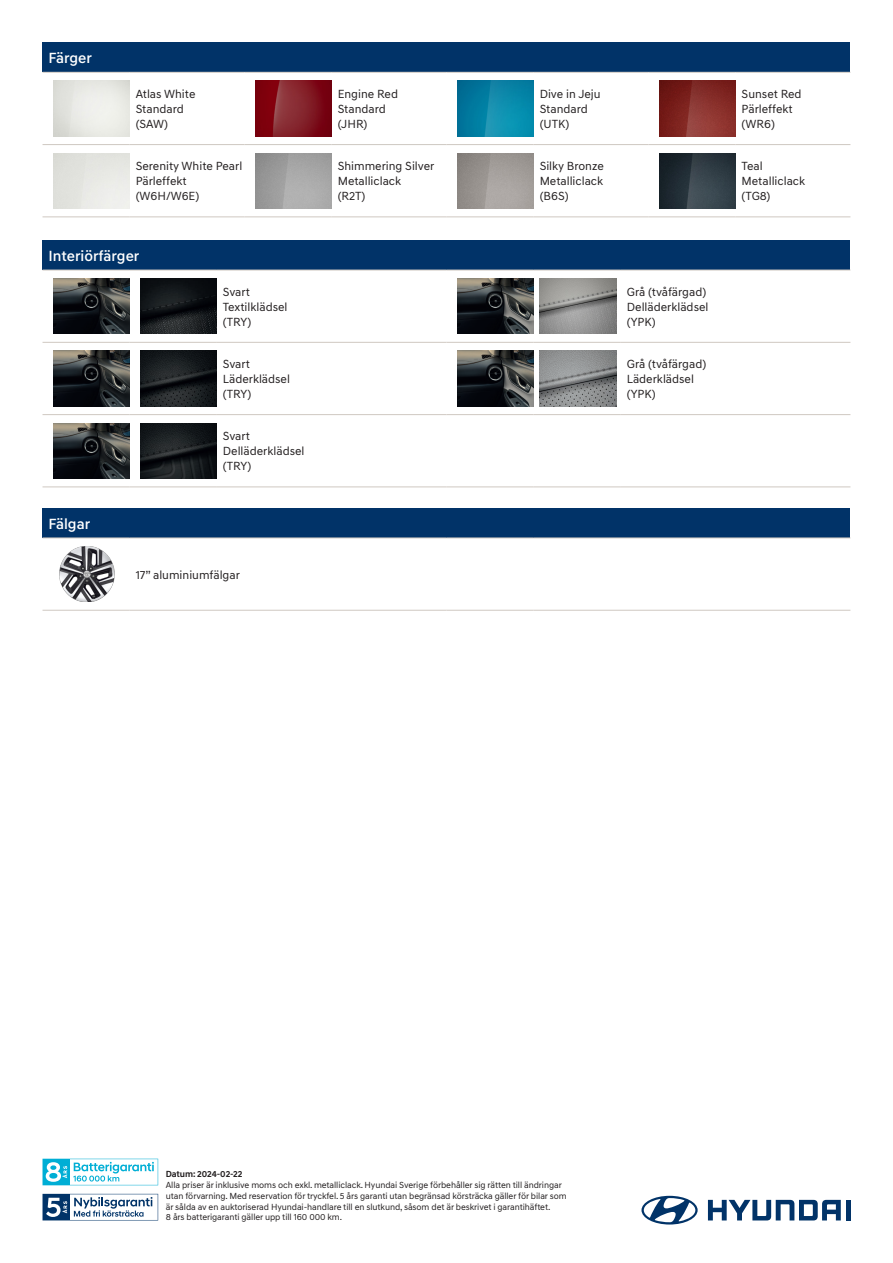
<style>
.page{position:relative;width:893px;height:1263px;background:#fff}
.page>*{position:absolute;margin:0;border:0;box-sizing:border-box;transform-origin:0 0}
.Normal{font:500 15px "Hyundai Sans Text";color:#fff}
.t1{font:12px/15px "Hyundai Sans Text";color:#231f20}
.t2{font:9px/10.8px "Hyundai Sans Text";letter-spacing:-.01em;color:#231f20}
.t3{font:700 9px "Hyundai Sans Text";letter-spacing:-.01em;color:#231f20}
</style>
<div class="page">
<div style="left:43px;top:43px;width:807px;height:29px;background:#013368"></div>
<hr style="left:648px;top:72px;width:88px;height:1px;background:#cdc8c1">
<hr style="left:244px;top:144px;width:88px;height:1px;background:#cdc8c1">
<hr style="left:736px;top:72px;width:114px;height:1px;background:#cdc8c1">
<hr style="left:446px;top:72px;width:88px;height:1px;background:#cfc8c1">
<hr style="left:534px;top:72px;width:114px;height:1px;background:#cfc8c1">
<hr style="left:244px;top:72px;width:88px;height:1px;background:#cfc8c1">
<hr style="left:43px;top:72px;width:87px;height:1px;background:#cfc8c1">
<hr style="left:446px;top:144px;width:88px;height:1px;background:#cfc8c1">
<hr style="left:332px;top:72px;width:114px;height:1px;background:#cfc8c1">
<hr style="left:130px;top:72px;width:114px;height:1px;background:#cfc8c1">
<hr style="left:534px;top:144px;width:114px;height:1px;background:#cfc8c1">
<hr style="left:43px;top:144px;width:87px;height:1px;background:#cfc8c1">
<hr style="left:130px;top:144px;width:114px;height:1px;background:#cfc8c1">
<hr style="left:648px;top:144px;width:88px;height:1px;background:#cfc8c1">
<hr style="left:43px;top:217px;width:87px;height:1px;background:#cfc8c1">
<hr style="left:244px;top:217px;width:88px;height:1px;background:#cfc8c1">
<hr style="left:446px;top:217px;width:88px;height:1px;background:#cfc8c1">
<hr style="left:648px;top:217px;width:88px;height:1px;background:#cfc8c1">
<hr style="left:736px;top:144px;width:114px;height:1px;background:#cfc8c1">
<hr style="left:130px;top:217px;width:114px;height:1px;background:#cfc8c1">
<hr style="left:332px;top:217px;width:114px;height:1px;background:#cfc8c1">
<hr style="left:534px;top:217px;width:114px;height:1px;background:#cfc8c1">
<hr style="left:736px;top:217px;width:114px;height:1px;background:#cfc8c1">
<hr style="left:332px;top:144px;width:114px;height:1px;background:#cdc8c1">
<img style="left:255px;top:81px;width:77px;height:55px">
<img style="left:457px;top:81px;width:77px;height:55px">
<img style="left:659px;top:81px;width:77px;height:55px">
<img style="left:255px;top:153px;width:77px;height:55px">
<img style="left:457px;top:153px;width:77px;height:55px">
<img style="left:659px;top:153px;width:77px;height:55px">
<div style="left:43px;top:240px;width:807px;height:30px;background:#013368"></div>
<hr style="left:43px;top:270px;width:87px;height:1px;background:#cfc8c1">
<hr style="left:446px;top:270px;width:88px;height:1px;background:#cfc8c1">
<hr style="left:43px;top:342px;width:87px;height:1px;background:#cfc8c1">
<hr style="left:446px;top:342px;width:88px;height:1px;background:#cfc8c1">
<hr style="left:43px;top:414px;width:87px;height:1px;background:#cfc8c1">
<hr style="left:446px;top:414px;width:88px;height:1px;background:#cfc8c1">
<hr style="left:43px;top:487px;width:87px;height:1px;background:#cfc8c1">
<hr style="left:446px;top:487px;width:88px;height:1px;background:#cfc8c1">
<hr style="left:130px;top:270px;width:87px;height:1px;background:#cfc8c1">
<hr style="left:130px;top:342px;width:87px;height:1px;background:#cfc8c1">
<hr style="left:130px;top:414px;width:87px;height:1px;background:#cfc8c1">
<hr style="left:534px;top:414px;width:87px;height:1px;background:#cfc8c1">
<hr style="left:534px;top:487px;width:87px;height:1px;background:#cfc8c1">
<hr style="left:217px;top:270px;width:229px;height:1px;background:#cfc8c1">
<hr style="left:217px;top:342px;width:229px;height:1px;background:#cfc8c1">
<hr style="left:217px;top:414px;width:229px;height:1px;background:#cfc8c1">
<hr style="left:621px;top:414px;width:229px;height:1px;background:#cfc8c1">
<hr style="left:621px;top:487px;width:229px;height:1px;background:#cfc8c1">
<hr style="left:534px;top:270px;width:87px;height:1px;background:#cfc8c1">
<hr style="left:534px;top:342px;width:87px;height:1px;background:#cfc8c1">
<hr style="left:130px;top:487px;width:87px;height:1px;background:#cfc8c1">
<hr style="left:621px;top:270px;width:229px;height:1px;background:#cfc8c1">
<hr style="left:621px;top:342px;width:229px;height:1px;background:#cfc8c1">
<hr style="left:217px;top:487px;width:229px;height:1px;background:#cfc8c1">
<img style="left:53px;top:279px;width:77px;height:55px">
<img style="left:140px;top:279px;width:77px;height:55px">
<img style="left:457px;top:279px;width:77px;height:55px">
<img style="left:540px;top:279px;width:76px;height:55px">
<img style="left:53px;top:351px;width:77px;height:55px">
<img style="left:140px;top:351px;width:77px;height:55px">
<img style="left:457px;top:351px;width:77px;height:55px">
<img style="left:540px;top:351px;width:76px;height:55px">
<img style="left:53px;top:423px;width:77px;height:55px">
<img style="left:140px;top:423px;width:77px;height:55px">
<div style="left:43px;top:508px;width:807px;height:30px;background:#013368"></div>
<hr style="left:43px;top:538px;width:87px;height:1px;background:#cfc8c1">
<hr style="left:446px;top:538px;width:88px;height:1px;background:#cfc8c1">
<hr style="left:130px;top:538px;width:316px;height:1px;background:#cfc8c1">
<hr style="left:534px;top:538px;width:316px;height:1px;background:#cfc8c1">
<hr style="left:43px;top:610px;width:87px;height:1px;background:#cfc8c1">
<hr style="left:130px;top:610px;width:316px;height:1px;background:#cfc8c1">
<hr style="left:446px;top:610px;width:88px;height:1px;background:#cfc8c1">
<hr style="left:534px;top:610px;width:316px;height:1px;background:#cfc8c1">
<img style="left:59px;top:546px;width:56px;height:56px">
<svg style="left:708px;top:1200px;width:133px;height:20px"></svg>
<div style="left:845px;top:1200px;width:5px;height:20px;background:#013368"></div>
<svg style="left:641px;top:1196px;width:57px;height:28px"></svg>
<svg style="left:43px;top:1194px;width:115px;height:26px"></svg>
<svg style="left:43px;top:1159px;width:115px;height:26px"></svg>
<p class="Normal" style="left:49px;top:49px;width:45px">Färger</p>
<p class="t1" style="left:136px;top:86px;width:61px">Atlas White</p>
<p class="t1" style="left:136px;top:101px;width:50px">Standard</p>
<p class="t1" style="left:136px;top:116px;width:34px">(SAW)</p>
<p class="t1" style="left:136px;top:159px;width:108px">Serenity White Pearl</p>
<p class="t1" style="left:136px;top:174px;width:53px">Pärleffekt</p>
<p class="t1" style="left:136px;top:189px;width:65px">(W6H/W6E)</p>
<p class="Normal" style="left:49px;top:246px;width:92px">Interiörfärger</p>
<p class="Normal" style="left:49px;top:514px;width:43px">Fälgar</p>
<p class="t1" style="left:223px;top:284px;width:28px">Svart</p>
<p class="t1" style="left:223px;top:299px;width:66px">Textilklädsel</p>
<p class="t1" style="left:223px;top:314px;width:30px">(TRY)</p>
<p class="t1" style="left:223px;top:356px;width:28px">Svart</p>
<p class="t1" style="left:223px;top:371px;width:69px">Läderklädsel</p>
<p class="t1" style="left:223px;top:386px;width:30px">(TRY)</p>
<p class="t1" style="left:223px;top:429px;width:28px">Svart</p>
<p class="t1" style="left:223px;top:444px;width:83px">Delläderklädsel</p>
<p class="t1" style="left:223px;top:459px;width:30px">(TRY)</p>
<p class="t1" style="left:136px;top:567px;width:106px">17” aluminiumfälgar</p>
<p class="t1" style="left:338px;top:86px;width:62px">Engine Red</p>
<p class="t1" style="left:338px;top:101px;width:50px">Standard</p>
<p class="t1" style="left:338px;top:116px;width:31px">(JHR)</p>
<p class="t1" style="left:338px;top:159px;width:98px">Shimmering Silver</p>
<p class="t1" style="left:338px;top:174px;width:65px">Metalliclack</p>
<p class="t1" style="left:338px;top:189px;width:29px">(R2T)</p>
<p class="t1" style="left:540px;top:86px;width:62px">Dive in Jeju</p>
<p class="t1" style="left:540px;top:101px;width:50px">Standard</p>
<p class="t1" style="left:540px;top:116px;width:31px">(UTK)</p>
<p class="t1" style="left:540px;top:159px;width:66px">Silky Bronze</p>
<p class="t1" style="left:540px;top:174px;width:65px">Metalliclack</p>
<p class="t1" style="left:540px;top:189px;width:31px">(B6S)</p>
<p class="t1" style="left:627px;top:284px;width:81px">Grå (tvåfärgad)</p>
<p class="t1" style="left:627px;top:299px;width:83px">Delläderklädsel</p>
<p class="t1" style="left:627px;top:314px;width:30px">(YPK)</p>
<p class="t1" style="left:627px;top:356px;width:81px">Grå (tvåfärgad)</p>
<p class="t1" style="left:627px;top:371px;width:69px">Läderklädsel</p>
<p class="t1" style="left:627px;top:386px;width:30px">(YPK)</p>
<p class="t1" style="left:742px;top:86px;width:61px">Sunset Red<br>Pärleffekt</p>
<p class="t1" style="left:742px;top:116px;width:35px">(WR6)</p>
<p class="t1" style="left:742px;top:159px;width:23px">Teal</p>
<p class="t1" style="left:742px;top:174px;width:65px">Metalliclack</p>
<p class="t1" style="left:742px;top:189px;width:30px">(TG8)</p>
<p class="t3" style="left:166px;top:1169px;width:78px">Datum: 2024-02-22</p>
<p class="t2" style="left:166px;top:1179px;width:402px">Alla priser är inklusive moms och exkl. metalliclack. Hyundai Sverige förbehåller sig rätten till ändringar utan förvarning. Med reservation för tryckfel. 5 års garanti utan begränsad körsträcka gäller för bilar som är sålda av en auktoriserad Hyundai-handlare till en slutkund, såsom det är beskrivet i garantihäftet.<br>8 års batterigaranti gäller upp till 160 000 km.</p>
</div>
